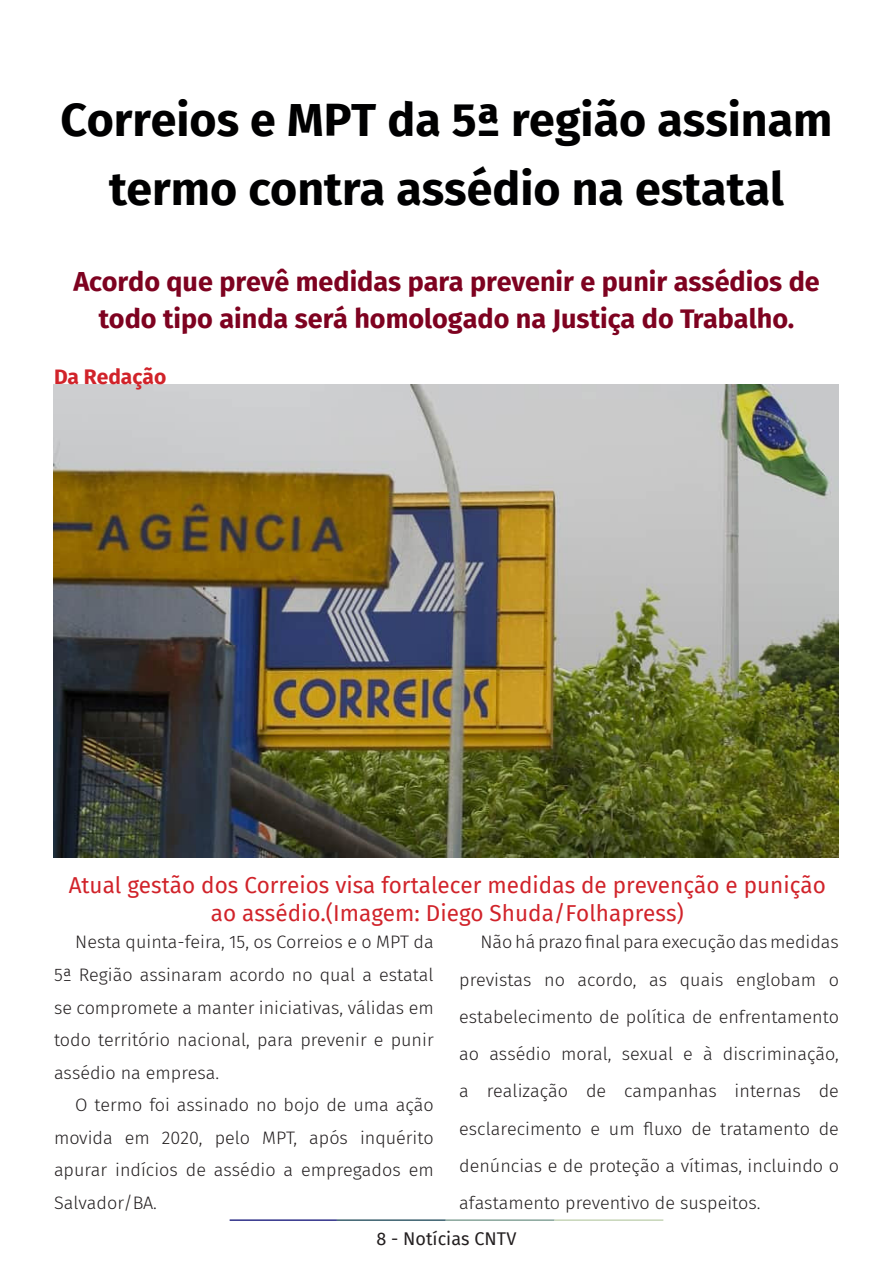
<style>
.page{position:relative;width:893px;height:1263px;background:#fff}
.page>*{position:absolute;margin:0;border:0;box-sizing:border-box;transform-origin:0 0}
.t1{font:700 46.5px/69px "Fira Sans";color:#000001;text-align:center}
.t2{font:700 27px/37.5px "Fira Sans";color:#7e0220;text-align:center}
.t3{font:22.5px/28.5px "Fira Sans";color:#d1232a;text-align:center}
.t4{font:700 21px "Fira Sans";color:#d1232a}
.t5{font:300 18px/32.5px "Fira Sans";color:#231f20;text-align:justify}
.t6{font:18px "Fira Sans";color:#231f20}
</style>
<div class="page">
<hr style="left:230px;top:1219px;width:107px;height:2px;background:#2f3088">
<hr style="left:337px;top:1219px;width:109px;height:2px;background:#3a5f6d">
<hr style="left:446px;top:1219px;width:109px;height:2px;background:#87a59a">
<hr style="left:555px;top:1219px;width:108px;height:2px;background:#c6d5b7">
<img style="left:53px;top:385px;width:785px;height:472px">
<p class="t1" style="left:60px;top:82px;width:774px">Correios e MPT da 5ª região assinam termo contra assédio na estatal</p>
<p class="t2" style="left:73px;top:261px;width:748px">Acordo que prevê medidas para prevenir e punir assédios de todo tipo ainda será homologado na Justiça do Trabalho.</p>
<p class="t4" style="left:54px;top:359px;width:114px">Da Redação</p>
<p class="t3" style="left:69px;top:870px;width:759px">Atual gestão dos Correios visa fortalecer medidas de prevenção e punição ao assédio.(Imagem: Diego Shuda/Folhapress)</p>
<p class="t5" style="left:54px;top:926px;width:381px;text-indent:21px">Nesta quinta-feira, 15, os Correios e o MPT da 5ª Região assinaram acordo no qual a estatal se compromete a manter iniciativas, válidas em todo território nacional, para prevenir e punir assédio na empresa.</p>
<p class="t5" style="left:54px;top:1089px;width:381px;text-indent:21px">O termo foi assinado no bojo de uma ação movida em 2020, pelo MPT, após inquérito apurar indícios de assédio a empregados em Salvador/BA.</p>
<p class="t5" style="left:459px;top:923px;width:381px;line-height:37.2px;text-indent:21px">Não há prazo final para execução das medidas previstas no acordo, as quais englobam o estabelecimento de política de enfrentamento ao assédio moral, sexual e à discriminação, a realização de campanhas internas de esclarecimento e um fluxo de tratamento de denúncias e de proteção a vítimas, incluindo o afastamento preventivo de suspeitos.</p>
<p class="t6" style="left:377px;top:1225px;width:141px">8 - Notícias CNTV</p>
</div>
